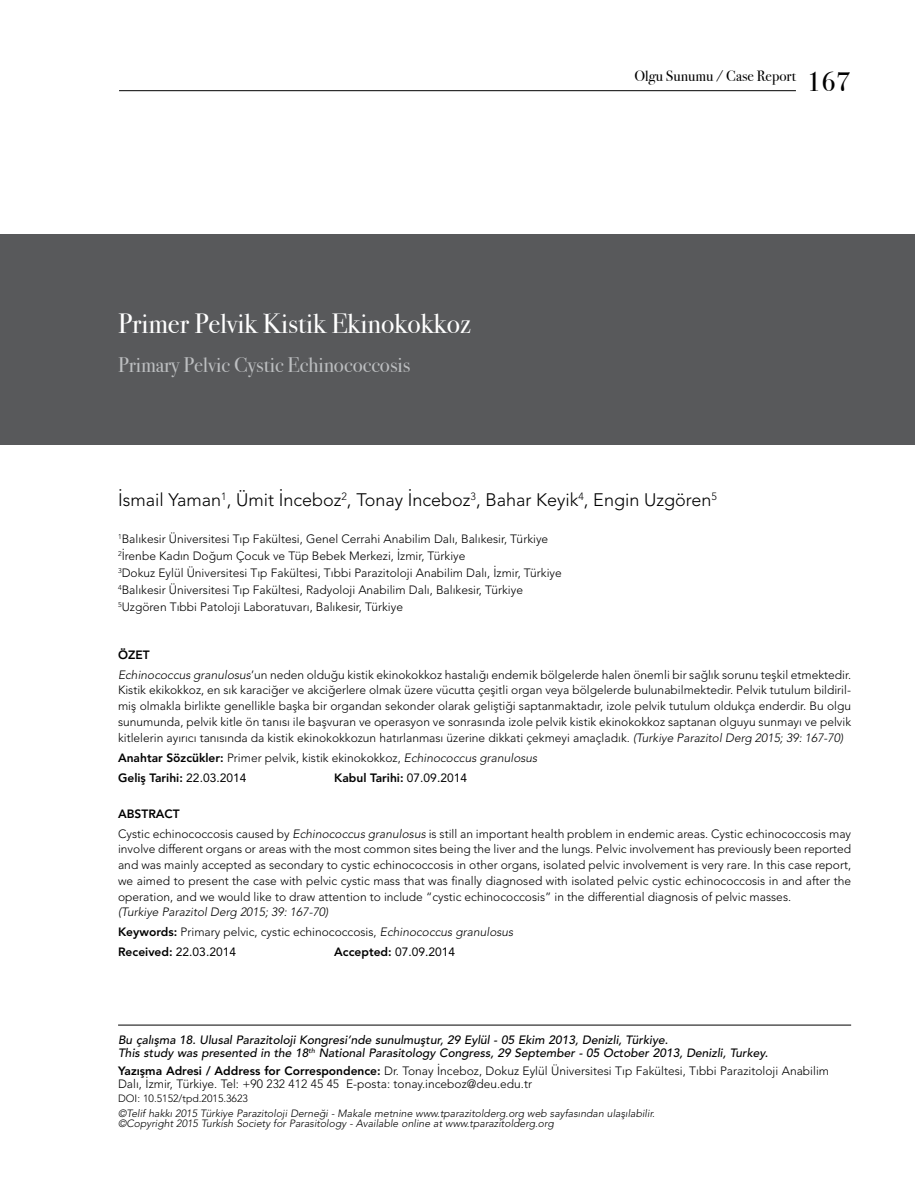
<style>
.page{position:relative;width:915px;height:1191px;background:#fff}
.page>*{position:absolute;margin:0;border:0;box-sizing:border-box;transform-origin:0 0}
.t1{font:27.75px "Bodoni Svty Two ITCTT Book";color:#fff}
.t2{font:27px "Bodoni Svty Two ITCTT Book";color:#000}
.t3{font:21px "Bodoni Svty Two ITCTT Book";color:#bcbec0}
.t4{font:300 18px "Avenir LT Std";color:#000}
.t5{font:15px "Bodoni Svty Two ITCTT Book";color:#000}
.t6{font:300 12px/15.8px "Avenir LT Std";color:#000}
.t7{font:italic 500 12px/13.5px "Avenir LT Std";color:#000}
.t8{font:italic 300 12px/20px "Avenir LT Std";color:#000}
.t9{font:800 12px "Avenir LT Std";color:#000}
.t10{font:12px "Avenir LT Std";color:#000}
.t11{font:italic 300 10.5px/10.5px "Avenir LT Std";color:#000}
.t12{font:300 10.5px "Avenir LT Std";color:#000}
.s1{font-weight:800}
.s2{font-style:italic}
.s3{font-weight:400}
.s4{font-weight:800;font-style:normal}
.s5{font-style:normal}
.s6{font-weight:400;font-style:normal}
</style>
<div class="page">
<div style="left:0;top:234px;width:914px;height:211px;background:#58595b"></div>
<hr style="left:118px;top:1024px;width:732px;height:1px;background:#000">
<hr style="left:119px;top:90px;width:676px;height:1px;background:#000">
<p class="t5" style="left:634px;top:64px;width:163px">Olgu Sunumu / Case Report</p>
<h2 class="t2" style="left:806px;top:59px;width:45px">167</h2>
<h1 class="t1" style="left:118px;top:301px;width:354px">Primer Pelvik Kistik Ekinokokkoz</h1>
<h3 class="t3" style="left:118px;top:347px;width:294px">Primary Pelvic Cystic Echinococcosis</h3>
<h3 class="t4" style="left:118px;top:489px;width:600px">İsmail Yaman<sup>1</sup>, Ümit İnceboz<sup>2</sup>, Tonay İnceboz<sup>3</sup>, Bahar Keyik<sup>4</sup>, Engin Uzgören<sup>5</sup></h3>
<p class="t6" style="left:118px;top:530px;width:445px;line-height:17.1px"><sup>1</sup>Balıkesir Üniversitesi Tıp Fakültesi, Genel Cerrahi Anabilim Dalı, Balıkesir, Türkiye <sup>2</sup>İrenbe Kadın Doğum Çocuk ve Tüp Bebek Merkezi, İzmir, Türkiye<br><sup>3</sup>Dokuz Eylül Üniversitesi Tıp Fakültesi, Tıbbi Parazitoloji Anabilim Dalı, İzmir, Türkiye <sup>4</sup>Balıkesir Üniversitesi Tıp Fakültesi, Radyoloji Anabilim Dalı, Balıkesir, Türkiye <sup>5</sup>Uzgören Tıbbi Patoloji Laboratuvarı, Balıkesir, Türkiye</p>
<p class="t6" style="left:118px;top:644px;width:734px;line-height:20px"><span class="s1">ÖZET<br></span><span class="s2">Echinococcus granulosus</span>’un neden olduğu kistik ekinokokkoz hastalığı endemik bölgelerde halen önemli bir sağlık sorunu teşkil etmektedir.</p>
<p class="t6" style="left:118px;top:682px;width:734px;text-align:justify">Kistik ekikokkoz, en sık karaciğer ve akciğerlere olmak üzere vücutta çeşitli organ veya bölgelerde bulunabilmektedir. Pelvik tutulum bildiril&shy;miş olmakla birlikte genellikle başka bir organdan sekonder olarak geliştiği saptanmaktadır, izole pelvik tutulum oldukça enderdir. Bu olgu sunumunda, pelvik kitle ön tanısı ile başvuran ve operasyon ve sonrasında izole pelvik kistik ekinokokkoz saptanan olguyu sunmayı ve pelvik kitlelerin ayırıcı tanısında da kistik ekinokokkozun hatırlanması üzerine dikkati çekmeyi amaçladık. <span class="s2">(Turkiye Parazitol Derg 2015; 39: 167-70)</span></p>
<p class="t6" style="left:118px;top:747px;width:420px;line-height:20px"><span class="s1">Anahtar Sözcükler:</span> Primer pelvik, kistik ekinokokkoz, <span class="s2">Echinococcus granulosus<br></span><span class="s1">Geliş Tarihi:</span> <span class="s3">22.03.2014</span></p>
<p class="t9" style="left:334px;top:770px;width:134px">Kabul Tarihi: <span class="s3">07.09.2014</span></p>
<p class="t6" style="left:118px;top:803px;width:734px;line-height:20px"><span class="s1">ABSTRACT<br></span>Cystic echinococcosis caused by <span class="s2">Echinococcus granulosus</span> is still an important health problem in endemic areas. Cystic echinococcosis may</p>
<p class="t6" style="left:118px;top:841px;width:734px;text-align:justify">involve different organs or areas with the most common sites being the liver and the lungs. Pelvic involvement has previously been reported and was mainly accepted as secondary to cystic echinococcosis in other organs, isolated pelvic involvement is very rare. In this case report, we aimed to present the case with pelvic cystic mass that was finally diagnosed with isolated pelvic cystic echinococcosis in and after the operation, and we would like to draw attention to include “cystic echinococcosis” in the differential diagnosis of pelvic masses.</p>
<p class="t8" style="left:118px;top:902px;width:396px">(Turkiye Parazitol Derg 2015; 39: 167-70)<br><span class="s4">Keywords:</span> <span class="s5">Primary pelvic, cystic echinococcosis,</span> Echinococcus granulosus<br><span class="s4">Received:</span> <span class="s6">22.03.2014</span></p>
<p class="t10" style="left:334px;top:945px;width:122px"><span class="s1">Accepted:</span> 07.09.2014</p>
<p class="t7" style="left:118px;top:1032px;width:651px">Bu çalışma 18. Ulusal Parazitoloji Kongresi’nde sunulmuştur, 29 Eylül - 05 Ekim 2013, Denizli, Türkiye.<br>This study was presented in the 18<sup>th</sup> National Parasitology Congress, 29 September - 05 October 2013, Denizli, Turkey.</p>
<p class="t6" style="left:118px;top:1064px;width:712px;line-height:13.5px"><span class="s1">Yazışma Adresi / Address for Correspondence:</span> Dr. Tonay İnceboz, Dokuz Eylül Üniversitesi Tıp Fakültesi, Tıbbi Parazitoloji Anabilim<br>Dalı, İzmir, Türkiye. Tel: +90 232 412 45 45 E-posta: tonay.inceboz@deu.edu.tr</p>
<p class="t12" style="left:118px;top:1092px;width:131px">DOI: 10.5152/tpd.2015.3623</p>
<p class="t11" style="left:118px;top:1107px;width:538px">©Telif hakkı 2015 Türkiye Parazitoloji Derneği - Makale metnine www.tparazitolderg.org web sayfasından ulaşılabilir. ©Copyright 2015 Turkish Society for Parasitology - Available online at www.tparazitolderg.org</p>
</div>
